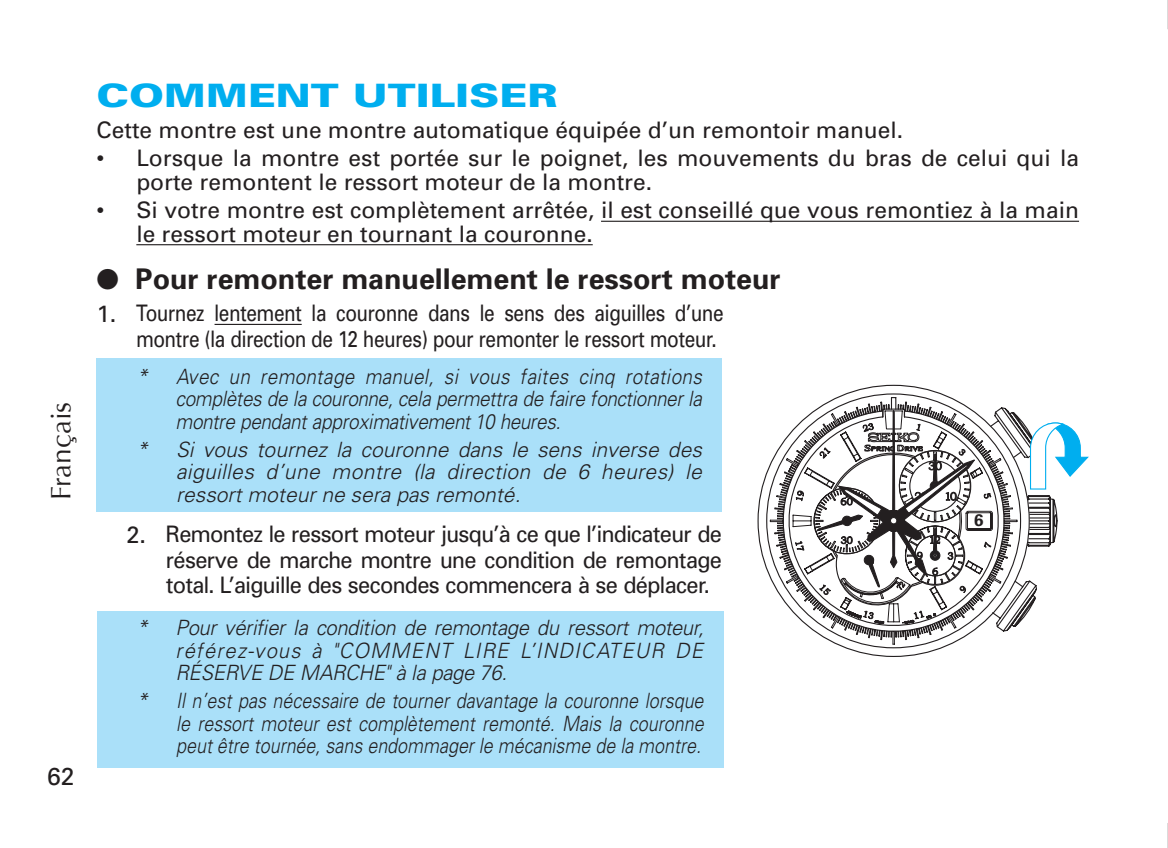
<style>
.page{position:relative;width:1168px;height:848px;background:#fff}
.page>*{position:absolute;margin:0;border:0;box-sizing:border-box;transform-origin:0 0}
.t1{font:900 32.2px "Univers";color:#00aeef;scale:1.3 1}
.t2{font:700 28.35px "Univers";color:#231f20}
.t3{font:28px "Optima";color:#231f20}
.t4{font:24.5px "Univers";color:#231f20}
.t5{font:22.75px/23.4px "Univers";color:#231f20}
.t6{font:22.75px/25.2px "Univers";color:#231f20;text-align:justify;scale:.96 1}
.t7{font:22.75px/25.9px "Univers";letter-spacing:-.03em;color:#231f20;scale:.84 1}
.t8{font:italic 300 21px/22.4px "Univers";color:#231f20;text-align:justify}
.t9{font:700 16.8px "Univers";color:#231f20}
.s1{font-size:23.45px}
</style>
<div class="page">
<div style="left:97px;top:358px;width:625px;height:154px;background:#aae0f9"></div>
<hr style="left:601px;top:221px;width:478px;height:1px;background:#231f20">
<hr style="left:136px;top:244px;width:457px;height:1px;background:#231f20">
<div style="left:97px;top:611px;width:626px;height:156px;background:#aae0f9"></div>
<hr style="left:215px;top:324px;width:87px;height:1px;background:#231f20">
<svg style="left:757px;top:385px;width:183px;height:180px"></svg>
<svg style="left:765px;top:393px;width:193px;height:185px"></svg>
<svg style="left:770px;top:401px;width:319px;height:256px"></svg>
<hr style="left:1138px;top:0;width:30px;height:1px;background:#000">
<hr style="left:1138px;top:847px;width:30px;height:1px;background:#000">
<svg style="left:1167px;top:0;width:1px;height:29px"></svg>
<svg style="left:1167px;top:823px;width:1px;height:25px"></svg>
<h3 class="t3" style="left:45px;top:500px;width:100px;rotate:-90deg">Français</h3>
<p class="t4" style="left:47px;top:762px;width:29px">62</p>
<h1 class="t1" style="left:97px;top:75px;width:356px">COMMENT UTILISER</h1>
<p class="t5" style="left:97px;top:119px;width:808px">Cette montre est une montre automatique équipée d’un remontoir manuel.</p>
<p class="t5" style="left:136px;top:147px;width:944px;text-indent:-40px">• Lorsque la montre est portée sur le poignet, les mouvements du bras de celui qui la porte remontent le ressort moteur de la montre.</p>
<p class="t5" style="left:136px;top:199px;width:944px;text-indent:-40px">• Si votre montre est complètement arrêtée, il est conseillé que vous remontiez à la main le ressort moteur en tournant la couronne.</p>
<h2 class="t2" style="left:97px;top:261px;width:685px">● Pour remonter manuellement le ressort moteur</h2>
<p class="t7" style="left:136px;top:301px;width:701px;text-indent:-39px"><span class="s1">1.</span> Tournez lentement la couronne dans le sens des aiguilles d’une montre (la direction de 12 heures) pour remonter le ressort moteur.</p>
<p class="t8" style="left:176px;top:365px;width:528px;text-indent:-39px">* Avec un remontage manuel, si vous faites cinq rotations complètes de la couronne, cela permettra de faire fonctionner la montre pendant approximativement 10 heures.</p>
<p class="t8" style="left:176px;top:438px;width:527px;text-indent:-40px">* Si vous tournez la couronne dans le sens inverse des aiguilles d’une montre (la direction de 6 heures) le ressort moteur ne sera pas remonté.</p>
<p class="t6" style="left:165px;top:522px;width:581px;text-indent:-39px"><span class="s1">2.</span> Remontez le ressort moteur jusqu’à ce que l’indicateur de réserve de marche montre une condition de remontage total. L’aiguille des secondes commencera à se déplacer.</p>
<p class="t8" style="left:175px;top:617px;width:530px;text-indent:-39px">* Pour vérifier la condition de remontage du ressort moteur, référez-vous à "COMMENT LIRE L’INDICATEUR DE RÉSERVE DE MARCHE" à la page 76.</p>
<p class="t8" style="left:176px;top:690px;width:529px;text-indent:-40px">* Il n’est pas nécessaire de tourner davantage la couronne lorsque le ressort moteur est complètement remonté. Mais la couronne peut être tournée, sans endommager le mécanisme de la montre.</p>
<p class="t9" style="left:974px;top:510px;width:11px">6</p>
</div>
